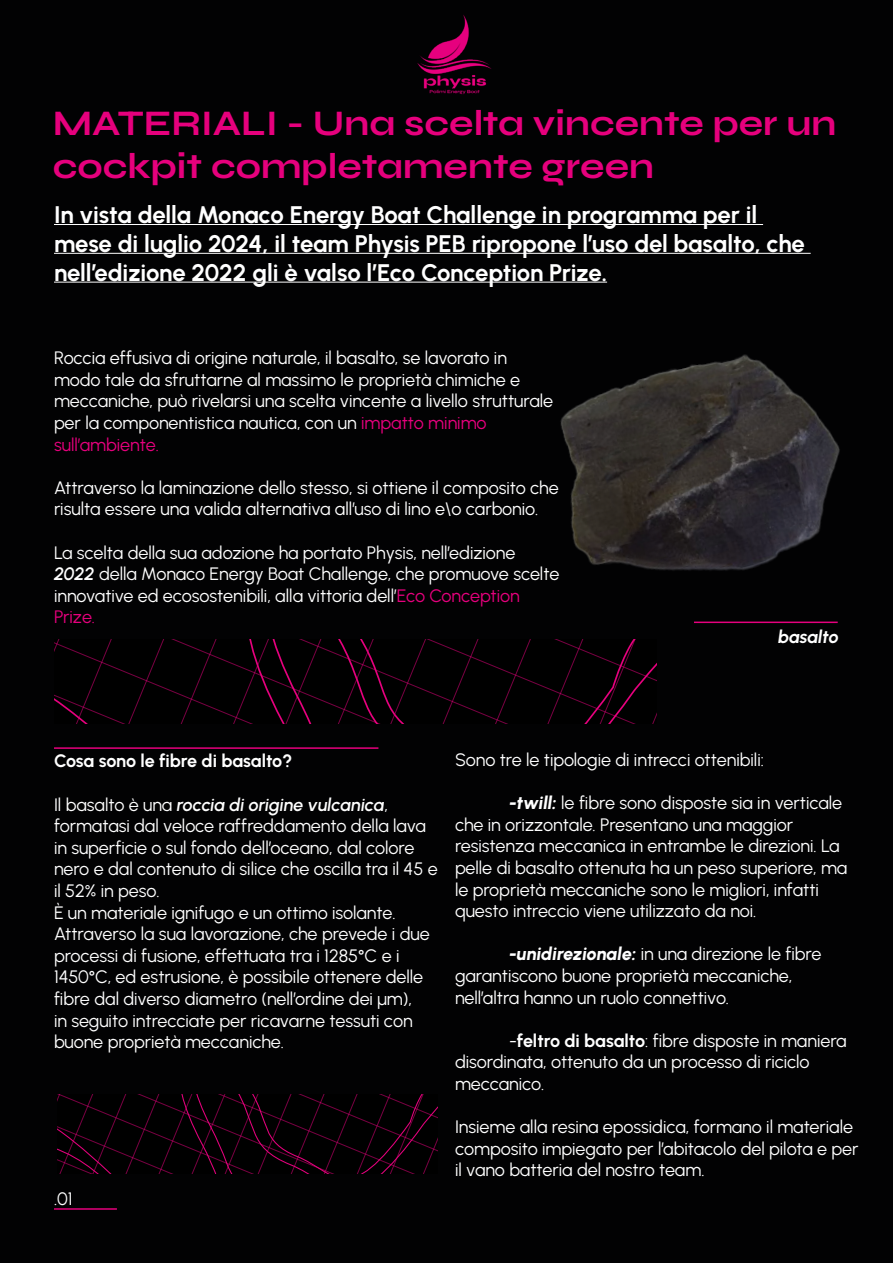
<style>
.page{position:relative;width:893px;height:1263px;background:#020203}
.page>*{position:absolute;margin:0;border:0;box-sizing:border-box;transform-origin:0 0}
.t1{font:36px/43.2px "Syne";color:#e6007d}
.t2{font:700 24px/28.8px "Urbanist";letter-spacing:-.01em;color:#fff}
.t3{font:18px/21.6px "Urbanist";letter-spacing:-.005em;color:#fff}
.t4{font:700 18px "Urbanist";letter-spacing:-.005em;color:#fff}
.t5{font:italic 700 18px "Urbanist";letter-spacing:-.005em;color:#fff}
.s1{color:#e6007d}
.s2{font-weight:600;font-style:italic}
.s3{font-weight:800;font-style:italic}
.s4{font-weight:700}
</style>
<div class="page">
<hr style="left:54px;top:1208px;width:63px;height:2px;background:#e6007d">
<hr style="left:54px;top:224px;width:709px;height:1px;background:#fff">
<hr style="left:54px;top:253px;width:757px;height:1px;background:#fff">
<hr style="left:54px;top:282px;width:553px;height:1px;background:#fff">
<img style="left:560px;top:354px;width:280px;height:270px">
<hr style="left:694px;top:621px;width:144px;height:2px;background:#e6007d">
<hr style="left:54px;top:747px;width:324px;height:2px;background:#e6007d">
<svg style="left:58px;top:1094px;width:380px;height:80px"></svg>
<svg style="left:67px;top:639px;width:590px;height:84px"></svg>
<img style="left:417px;top:15px;width:75px;height:80px">
<h1 class="t1" style="left:53px;top:102px;width:785px">MATERIALI - Una scelta vincente per un cockpit completamente green</h1>
<h2 class="t2" style="left:54px;top:199px;width:752px">In vista della Monaco Energy Boat Challenge in programma per il mese di luglio 2024, il team Physis PEB ripropone l’uso del basalto, che nell’edizione 2022 gli è valso l’Eco Conception Prize.</h2>
<p class="t3" style="left:54px;top:346px;width:501px">Roccia effusiva di origine naturale, il basalto, se lavorato in modo tale da sfruttarne al massimo le proprietà chimiche e meccaniche, può rivelarsi una scelta vincente a livello strutturale per la componentistica nautica, con un <span class="s1">impatto minimo sull’ambiente.</span></p>
<p class="t3" style="left:54px;top:476px;width:506px">Attraverso la laminazione dello stesso, si ottiene il composito che risulta essere una valida alternativa all’uso di lino e\o carbonio.</p>
<p class="t3" style="left:54px;top:541px;width:507px">La scelta della sua adozione ha portato Physis, nell’edizione <span class="s2">2022</span> della Monaco Energy Boat Challenge, che promuove scelte innovative ed ecosostenibili, alla vittoria dell’<span class="s1">Eco Conception Prize.</span></p>
<p class="t5" style="left:778px;top:624px;width:62px">basalto</p>
<p class="t4" style="left:54px;top:749px;width:240px">Cosa sono le fibre di basalto?</p>
<p class="t3" style="left:54px;top:793px;width:385px">Il basalto è una <span class="s2">roccia di origine vulcanica</span>, formatasi dal veloce raffreddamento della lava in superficie o sul fondo dell’oceano, dal colore nero e dal contenuto di silice che oscilla tra il 45 e il 52% in peso.<br>È un materiale ignifugo e un ottimo isolante.<br>Attraverso la sua lavorazione, che prevede i due processi di fusione, effettuata tra i 1285°C e i 1450°C, ed estrusione, è possibile ottenere delle fibre dal diverso diametro (nell’ordine dei µm),<br>in seguito intrecciate per ricavarne tessuti con buone proprietà meccaniche.</p>
<p class="t3" style="left:54px;top:1187px;width:20px">.01</p>
<p class="t3" style="left:455px;top:748px;width:311px">Sono tre le tipologie di intrecci ottenibili:</p>
<p class="t3" style="left:455px;top:791px;width:394px;text-indent:54px"><span class="s3">-twill:</span> le fibre sono disposte sia in verticale che in orizzontale. Presentano una maggior resistenza meccanica in entrambe le direzioni. La pelle di basalto ottenuta ha un peso superiore, ma le proprietà meccaniche sono le migliori, infatti questo intreccio viene utilizzato da noi.</p>
<p class="t3" style="left:455px;top:943px;width:368px;text-indent:54px"><span class="s3">-unidirezionale:</span> in una direzione le fibre garantiscono buone proprietà meccaniche, nell’altra hanno un ruolo connettivo.</p>
<p class="t3" style="left:455px;top:1029px;width:393px;text-indent:54px">-<span class="s4">feltro di basalto</span>: fibre disposte in maniera disordinata, ottenuto da un processo di riciclo meccanico.</p>
<p class="t3" style="left:455px;top:1115px;width:405px">Insieme alla resina epossidica, formano il materiale composito impiegato per l’abitacolo del pilota e per il vano batteria del nostro team.</p>
</div>
